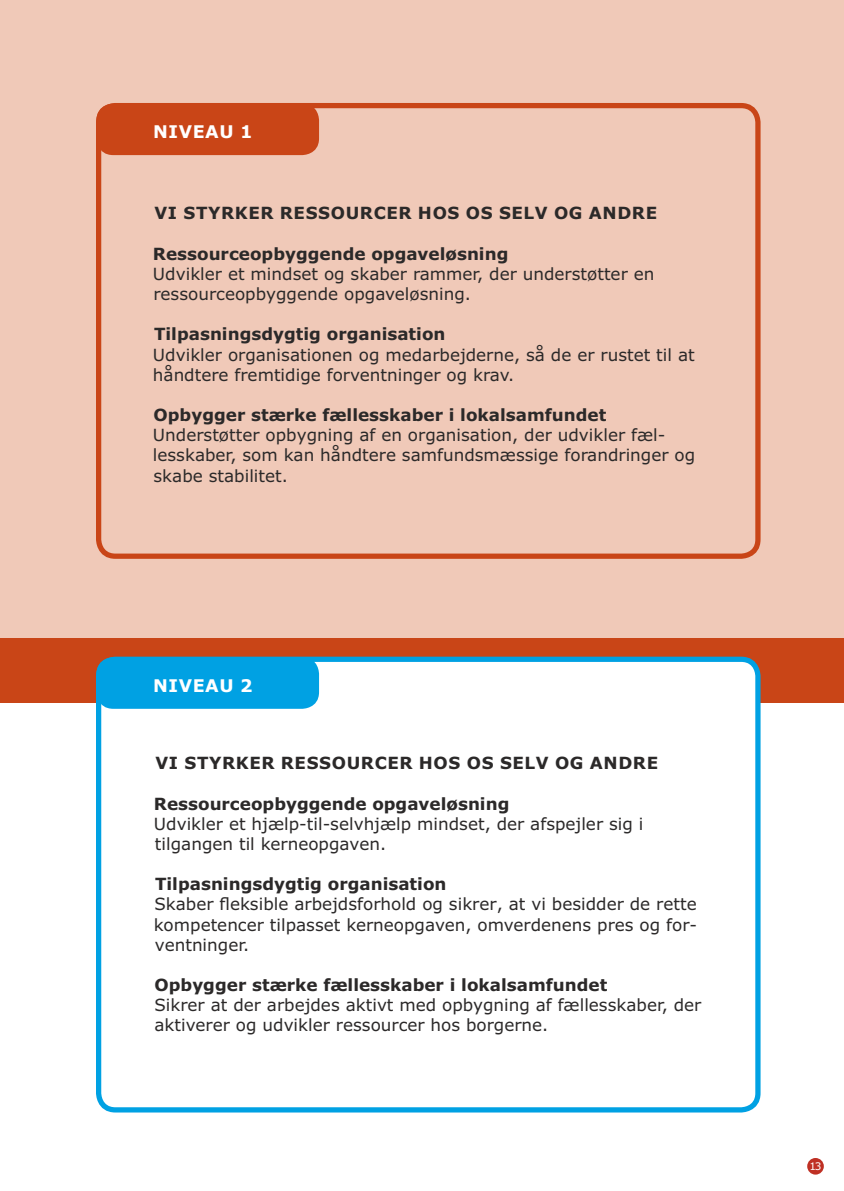
<style>
.page{position:relative;width:844px;height:1191px;background:#fff}
.page>*{position:absolute;margin:0;border:0;box-sizing:border-box;transform-origin:0 0}
.t1{font:700 17.5px "Verdana";letter-spacing:.035em;color:#fff}
.t2{font:16.8px/20.1px "Verdana";color:#2b2929}
.t3{font:700 16.8px "Verdana";color:#2b2929}
.t4{font:700 16.8px "Verdana";letter-spacing:.035em;color:#2b2929}
.t5{font:10.5px "Verdana";color:#fff}
</style>
<div class="page">
<div style="left:0;top:0;width:843px;height:640px;background:#f0c9b8"></div>
<div style="left:0;top:638px;width:843px;height:65px;background:#c94517"></div>
<div style="left:96px;top:656px;width:664px;height:456px;background:#fff;border:5px solid #00a1e3;border-radius:17px"></div>
<div style="left:96px;top:103px;width:664px;height:456px;border:5px solid #c94517;border-radius:17px"></div>
<div style="left:96px;top:103px;width:223px;height:52px;background:#c94517;border-radius:17px"></div>
<div style="left:96px;top:657px;width:223px;height:52px;background:#00a1e3;border-radius:17px"></div>
<div style="left:807px;top:1158px;width:16px;height:16px;background:#bf3024;border-radius:50%"></div>
<p class="t1" style="left:153px;top:125px;width:101px">NIVEAU 1</p>
<p class="t4" style="left:154px;top:206px;width:504px">VI STYRKER RESSOURCER HOS OS SELV OG ANDRE</p>
<p class="t3" style="left:153px;top:247px;width:357px">Ressourceopbyggende opgaveløsning</p>
<p class="t2" style="left:153px;top:265px;width:503px">Udvikler et mindset og skaber rammer, der understøtter en ressourceopbyggende opgaveløsning.</p>
<p class="t3" style="left:154px;top:327px;width:293px">Tilpasningsdygtig organisation</p>
<p class="t2" style="left:153px;top:346px;width:543px">Udvikler organisationen og medarbejderne, så de er rustet til at håndtere fremtidige forventninger og krav.</p>
<p class="t3" style="left:153px;top:408px;width:454px">Opbygger stærke fællesskaber i lokalsamfundet</p>
<p class="t2" style="left:153px;top:426px;width:543px">Understøtter opbygning af en organisation, der udvikler fæl&shy;lesskaber, som kan håndtere samfundsmæssige forandringer og skabe stabilitet.</p>
<p class="t1" style="left:153px;top:678px;width:101px">NIVEAU 2</p>
<p class="t4" style="left:155px;top:756px;width:504px">VI STYRKER RESSOURCER HOS OS SELV OG ANDRE</p>
<p class="t3" style="left:154px;top:796px;width:357px">Ressourceopbyggende opgaveløsning</p>
<p class="t2" style="left:154px;top:815px;width:491px">Udvikler et hjælp-til-selvhjælp mindset, der afspejler sig i tilgangen til kerneopgaven.</p>
<p class="t3" style="left:155px;top:877px;width:293px">Tilpasningsdygtig organisation</p>
<p class="t2" style="left:154px;top:895px;width:544px;text-align:justify">Skaber fleksible arbejdsforhold og sikrer, at vi besidder de rette kompetencer tilpasset kerneopgaven, omverdenens pres og for&shy;ventninger.</p>
<p class="t3" style="left:154px;top:978px;width:454px">Opbygger stærke fællesskaber i lokalsamfundet</p>
<p class="t2" style="left:154px;top:996px;width:548px">Sikrer at der arbejdes aktivt med opbygning af fællesskaber, der aktiverer og udvikler ressourcer hos borgerne.</p>
<p class="t5" style="left:809px;top:1162px;width:14px">13</p>
</div>
